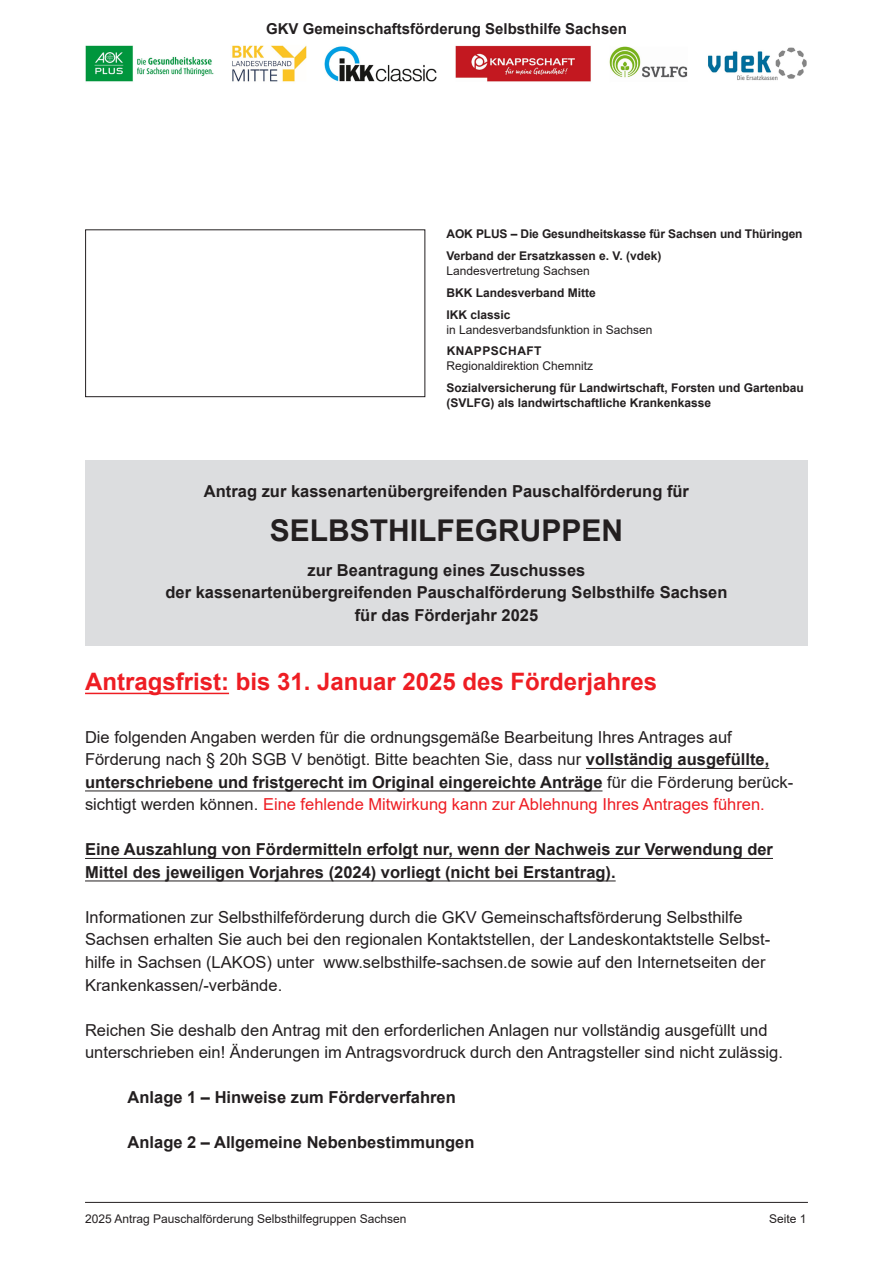
<style>
.page{position:relative;width:893px;height:1263px;background:#fff}
.page>*{position:absolute;margin:0;border:0;box-sizing:border-box;transform-origin:0 0}
.t1{font:700 30px "Arial";color:#231f20}
.t2{font:700 24px "Arial";color:#ee1d23}
.t3{font:16.5px/22.5px "Arial";color:#231f20}
.t4{font:700 16.5px/22.5px "Arial";color:#231f20;text-align:center}
.t5{font:700 15px "Arial";color:#231f20}
.t6{font:700 12px/21.8px "Arial";color:#231f20}
.t7{font:12px "Arial";color:#231f20}
.t8{font:700 12px "Arial";letter-spacing:.035em;color:#231f20}
.s1{font-weight:700}
.s2{color:#ee1d23}
</style>
<div class="page">
<hr style="left:85px;top:1202px;width:723px;height:1px;background:#231f20">
<img style="left:85px;top:45px;width:722px;height:37px">
<div style="left:85px;top:230px;width:340px;height:167px;border:1px solid #231f20"></div>
<div style="left:85px;top:460px;width:723px;height:185px;background:#dcdddf"></div>
<hr style="left:85px;top:693px;width:144px;height:1px;background:#ee1d23">
<hr style="left:586px;top:768px;width:183px;height:1px;background:#231f20">
<hr style="left:85px;top:790px;width:517px;height:1px;background:#231f20">
<hr style="left:85px;top:858px;width:688px;height:1px;background:#231f20">
<hr style="left:85px;top:880px;width:531px;height:1px;background:#231f20">
<p class="t5" style="left:266px;top:18px;width:362px">GKV Gemeinschaftsförderung Selbsthilfe Sachsen</p>
<p class="t6" style="left:446px;top:223px;width:358px">AOK PLUS – Die Gesundheitskasse für Sachsen und Thüringen<br>Verband der Ersatzkassen e. V. (vdek)</p>
<p class="t7" style="left:446px;top:263px;width:145px">Landesvertretung Sachsen</p>
<p class="t6" style="left:446px;top:282px;width:151px">BKK Landesverband Mitte<br>IKK classic</p>
<p class="t7" style="left:446px;top:321px;width:208px">in Landesverbandsfunktion in Sachsen</p>
<p class="t8" style="left:447px;top:343px;width:96px">KNAPPSCHAFT</p>
<p class="t7" style="left:446px;top:358px;width:148px">Regionaldirektion Chemnitz</p>
<p class="t6" style="left:446px;top:380px;width:359px;line-height:15px">Sozialversicherung für Landwirtschaft, Forsten und Gartenbau (SVLFG) als landwirtschaftliche Krankenkasse</p>
<p class="t4" style="left:204px;top:480px;width:487px">Antrag zur kassenartenübergreifenden Pauschalförderung für</p>
<h1 class="t1" style="left:270px;top:509px;width:355px">SELBSTHILFEGRUPPEN</h1>
<p class="t4" style="left:165px;top:559px;width:564px">zur Beantragung eines Zuschusses<br>der kassenartenübergreifenden Pauschalförderung Selbsthilfe Sachsen für das Förderjahr 2025</p>
<h2 class="t2" style="left:85px;top:665px;width:574px">Antragsfrist: bis 31. Januar 2025 des Förderjahres</h2>
<p class="t3" style="left:85px;top:726px;width:710px">Die folgenden Angaben werden für die ordnungsgemäße Bearbeitung Ihres Antrages auf Förderung nach § 20h SGB V benötigt. Bitte beachten Sie, dass nur <span class="s1">vollständig ausgefüllte, unterschriebene und fristgerecht im Original eingereichte Anträge</span> für die Förderung berück&shy;sichtigt werden können. <span class="s2">Eine fehlende Mitwirkung kann zur Ablehnung Ihres Antrages führen.</span></p>
<p class="t4" style="left:85px;top:839px;width:689px;text-align:left">Eine Auszahlung von Fördermitteln erfolgt nur, wenn der Nachweis zur Verwendung der<br>Mittel des jeweiligen Vorjahres (2024) vorliegt (nicht bei Erstantrag).</p>
<p class="t3" style="left:85px;top:906px;width:687px">Informationen zur Selbsthilfeförderung durch die GKV Gemeinschaftsförderung Selbsthilfe Sachsen erhalten Sie auch bei den regionalen Kontaktstellen, der Landeskontaktstelle Selbst&shy;hilfe in Sachsen (LAKOS) unter www.selbsthilfe-sachsen.de sowie auf den Internetseiten der Krankenkassen/-verbände.</p>
<p class="t3" style="left:85px;top:1018px;width:699px">Reichen Sie deshalb den Antrag mit den erforderlichen Anlagen nur vollständig ausgefüllt und unterschrieben ein! Änderungen im Antragsvordruck durch den Antragsteller sind nicht zulässig.</p>
<p class="t4" style="left:128px;top:1086px;width:330px">Anlage 1 – Hinweise zum Förderverfahren</p>
<p class="t4" style="left:128px;top:1131px;width:348px">Anlage 2 – Allgemeine Nebenbestimmungen</p>
<p class="t7" style="left:85px;top:1210px;width:323px">2025 Antrag Pauschalförderung Selbsthilfegruppen Sachsen</p>
<p class="t7" style="left:769px;top:1210px;width:39px">Seite 1</p>
</div>
